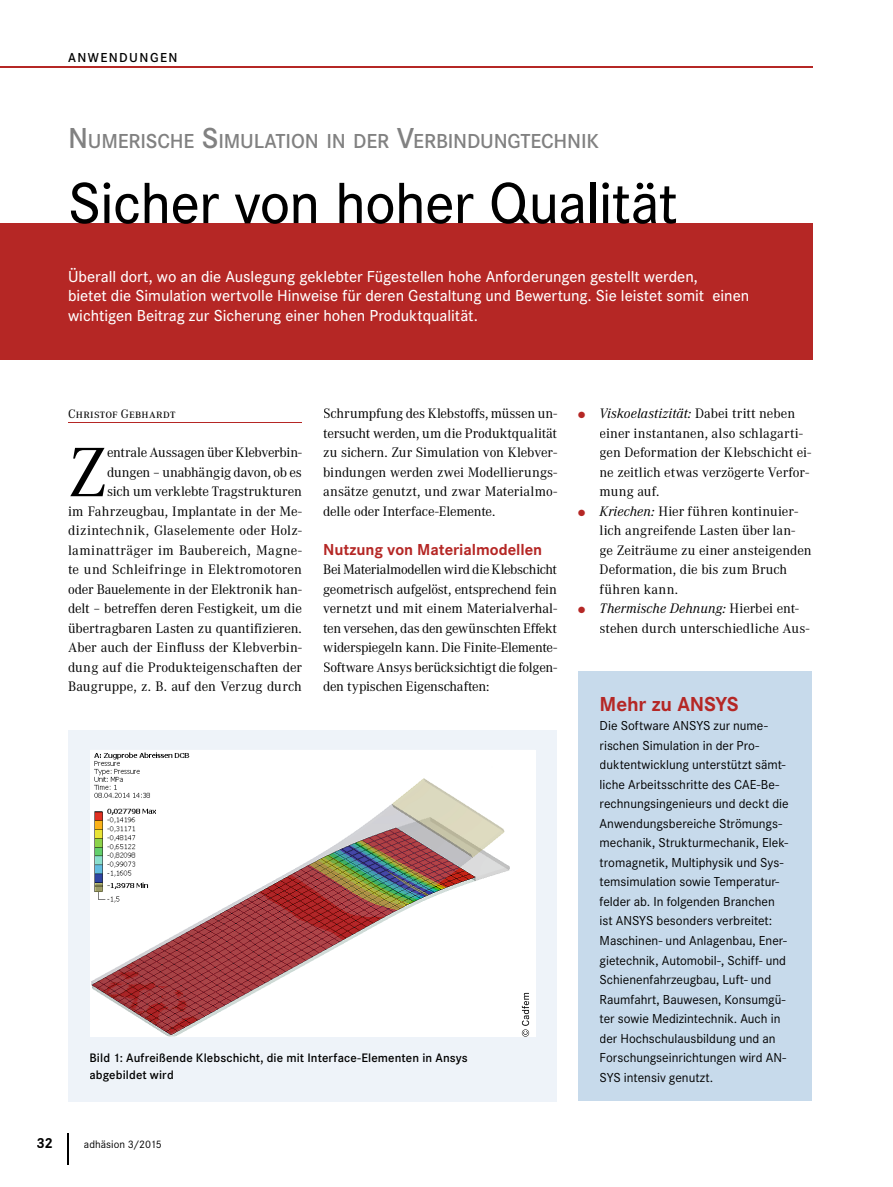
<style>
.page{position:relative;width:893px;height:1187px;background:#fff}
.page>*{position:absolute;margin:0;border:0;box-sizing:border-box;transform-origin:0 0}
.t1{font:72.45px "Corporate ATOT";color:#000}
.t2{font:500 60px "Corporate S";letter-spacing:-.015em;color:#000}
.t3{font:600 21px "Corporate S";letter-spacing:-.01em;color:#818181}
.t4{font:700 21px "Corporate S";letter-spacing:-.01em;color:#b52725}
.t5{font:500 16.5px/19.5px "Corporate S";color:#fff}
.t6{font:700 16.5px "Corporate S";letter-spacing:-.005em;color:#b52725}
.t7{font:700 15px "Corporate S";color:#000}
.t8{font:14.25px/19.5px "Corporate ATOT";color:#000}
.t9{font:13.5px/19.5px "Corporate S";color:#000}
.t10{font:600 13.5px "Corporate S";letter-spacing:.105em;color:#000}
.t11{font:600 12.75px/16.5px "Corporate S";letter-spacing:.01em;color:#000}
.t12{font:12.75px "Corporate ASC";letter-spacing:.02em;color:#000}
.t13{font:11.25px "Corporate S";letter-spacing:.005em;color:#000}
.s1{font-size:30px}
.s2{color:#b52725}
.s3{font-style:italic}
</style>
<div class="page">
<div style="left:0;top:223px;width:812px;height:97px;background:#b52725"></div>
<div style="left:0;top:262px;width:812px;height:97px;background:#b52725"></div>
<hr style="left:68px;top:422px;width:234px;height:1px;background:#b52725">
<div style="left:68px;top:730px;width:489px;height:371px;background:#eef3f9"></div>
<img style="left:90px;top:750px;width:445px;height:286px">
<img style="left:522px;top:992px;width:7px;height:44px">
<div style="left:578px;top:671px;width:234px;height:429px;background:#c7daeb"></div>
<hr style="left:0;top:66px;width:812px;height:1px;background:#b52725">
<hr style="left:67px;top:1132px;width:2px;height:32px;background:#000">
<p class="t10" style="left:68px;top:50px;width:111px">ANWENDUNGEN</p>
<h3 class="t3" style="left:68px;top:129px;width:532px"><span class="s1">N</span>UMERISCHE <span class="s1">S</span>IMULATION IN DER <span class="s1">V</span>ERBINDUNGTECHNIK</h3>
<h2 class="t2" style="left:68px;top:169px;width:611px">Sicher von hoher Qualität</h2>
<p class="t5" style="left:68px;top:266px;width:683px">Überall dort, wo an die Auslegung geklebter Fügestellen hohe Anforderungen gestellt werden,<br>bietet die Simulation wertvolle Hinweise für deren Gestaltung und Bewertung. Sie leistet somit einen wichtigen Beitrag zur Sicherung einer hohen Produktqualität.</p>
<p class="t12" style="left:68px;top:407px;width:109px">Christof Gebhardt</p>
<h1 class="t1" style="left:68px;top:432px;width:40px">Z</h1>
<p class="t8" style="left:68px;top:443px;width:235px;text-align:right">entrale Aussagen über Klebverbin&shy;dungen – unabhängig davon, ob es<br>sich um verklebte Tragstrukturen<br>im Fahrzeugbau, Implantate in der Me&shy;dizintechnik, Glaselemente oder Holz&shy;laminatträger im Baubereich, Magne&shy;te und Schleifringe in Elektromotoren oder Bauelemente in der Elektronik han&shy;delt – betreffen deren Festigkeit, um die übertragbaren Lasten zu quantifizieren.<br>Aber auch der Einfluss der Klebverbin&shy;dung auf die Produkteigenschaften der Baugruppe, z. B. auf den Verzug durch</p>
<p class="t8" style="left:323px;top:404px;width:235px;text-align:justify">Schrumpfung des Klebstoffs, müssen un&shy;tersucht werden, um die Produktqualität zu sichern. Zur Simulation von Klebver&shy;bindungen werden zwei Modellierungs&shy;ansätze genutzt, und zwar Materialmo&shy;delle oder Interface-Elemente.</p>
<p class="t6" style="left:323px;top:540px;width:220px">Nutzung von Materialmodellen</p>
<p class="t8" style="left:323px;top:560px;width:235px;text-align:justify">Bei Materialmodellen wird die Klebschicht geometrisch aufgelöst, entsprechend fein vernetzt und mit einem Materialverhal&shy;ten versehen, das den gewünschten Effekt widerspiegeln kann. Die Finite-Elemente-Software Ansys berücksichtigt die folgen&shy;den typischen Eigenschaften:</p>
<p class="t11" style="left:90px;top:1049px;width:380px">Bild 1: Aufreißende Klebschicht, die mit Interface-Elementen in Ansys abgebildet wird</p>
<p class="t7" style="left:37px;top:1133px;width:18px">32</p>
<p class="t13" style="left:84px;top:1137px;width:79px">adhäsion 3/2015</p>
<p class="t8" style="left:600px;top:404px;width:213px;text-indent:-21px"><span class="s2">●</span> <span class="s3">Viskoelastizität:</span> Dabei tritt neben einer instantanen, also schlagarti&shy;gen Deformation der Klebschicht ei&shy;ne zeitlich etwas verzögerte Verfor&shy;mung auf.</p>
<p class="t8" style="left:600px;top:501px;width:214px;text-indent:-21px"><span class="s2">●</span> <span class="s3">Kriechen:</span> Hier führen kontinuier&shy;lich angreifende Lasten über lan&shy;ge Zeiträume zu einer ansteigenden<br>Deformation, die bis zum Bruch führen kann.</p>
<p class="t8" style="left:600px;top:599px;width:211px;text-indent:-21px"><span class="s2">●</span> <span class="s3">Thermische Dehnung:</span> Hierbei ent&shy;stehen durch unterschiedliche Aus-</p>
<h3 class="t4" style="left:600px;top:691px;width:141px">Mehr zu ANSYS</h3>
<p class="t9" style="left:600px;top:716px;width:191px">Die Software ANSYS zur nume&shy;rischen Simulation in der Pro&shy;duktentwicklung unterstützt sämt&shy;liche Arbeitsschritte des CAE-Be&shy;rechnungsingenieurs und deckt die Anwendungsbereiche Strömungs&shy;mechanik, Strukturmechanik, Elek&shy;tromagnetik, Multiphysik und Sys&shy;temsimulation sowie Temperatur&shy;felder ab. In folgenden Branchen ist ANSYS besonders verbreitet:<br>Maschinen- und Anlagenbau, Ener&shy;gietechnik, Automobil-, Schiff- und Schienenfahrzeugbau, Luft- und Raumfahrt, Bauwesen, Konsumgü&shy;ter sowie Medizintechnik. Auch in der Hochschulausbildung und an Forschungseinrichtungen wird AN-SYS intensiv genutzt.</p>
</div>
